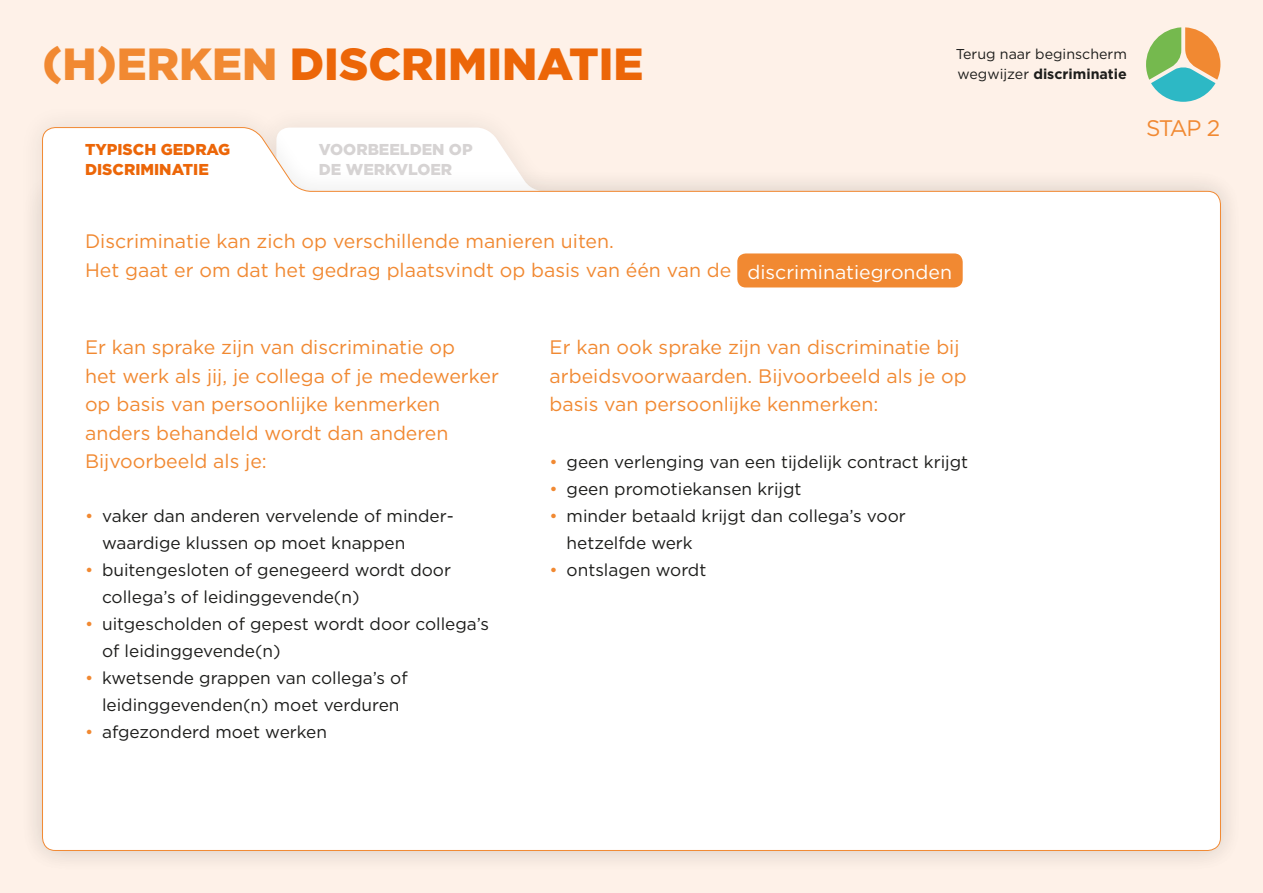
<style>
.page{position:relative;width:1263px;height:893px;background:#fef1e8}
.page>*{position:absolute;margin:0;border:0;box-sizing:border-box;transform-origin:0 0}
.t1{font:900 45px "Gotham";color:#ec6608}
.t2{font:22.5px "Gotham";color:#f18932}
.t3{font:19.5px/28.5px "Gotham";color:#f18932}
.t4{font:17.25px/27px "Gotham";color:#1d1d1b}
.t5{font:900 15.75px/19.5px "Gotham";color:#ec6608}
.t6{font:900 15.75px/19.5px "Gotham";color:#d6d3d3}
.t7{font:14.25px/19.5px "Gotham";color:#1d1d1b}
.s1{color:#f18932}
.s2{font-weight:700}
.s3{color:#fff}
</style>
<div class="page">
<div style="left:18px;top:103px;width:1227px;height:772px;background:#1d1d1b;opacity:.1"></div>
<div style="left:42px;top:127px;width:1179px;height:724px;background:#fff"></div>
<svg style="left:1146px;top:27px;width:74px;height:75px"></svg>
<div style="left:737px;top:253px;width:226px;height:34px;background:#f18932;border-radius:9px"></div>
<h1 class="t1" style="left:43px;top:38px;width:602px"><span class="s1">(H)ERKEN</span> DISCRIMINATIE</h1>
<p class="t7" style="left:956px;top:44px;width:173px">Terug naar beginscherm wegwijzer <span class="s2">discriminatie</span></p>
<p class="t5" style="left:85px;top:140px;width:147px">TYPISCH GEDRAG<br>DISCRIMINATIE</p>
<p class="t6" style="left:319px;top:140px;width:155px">VOORBEELDEN OP<br>DE WERKVLOER</p>
<h2 class="t2" style="left:1146px;top:116px;width:76px">STAP 2</h2>
<p class="t3" style="left:85px;top:227px;width:868px">Discriminatie kan zich op verschillende manieren uiten.<br>Het gaat er om dat het gedrag plaatsvindt op basis van één van de <span class="s3">discriminatiegronden</span></p>
<p class="t3" style="left:85px;top:333px;width:415px">Er kan sprake zijn van discriminatie op<br>het werk als jij, je collega of je medewerker op basis van persoonlijke kenmerken anders behandeld wordt dan anderen Bijvoorbeeld als je:</p>
<p class="t4" style="left:102px;top:502px;width:351px;text-indent:-17px"><span class="s1">•</span> vaker dan anderen vervelende of minder&shy;waardige klussen op moet knappen</p>
<p class="t4" style="left:102px;top:556px;width:350px;text-indent:-17px"><span class="s1">•</span> buitengesloten of genegeerd wordt door collega’s of leidinggevende(n)</p>
<p class="t4" style="left:102px;top:610px;width:389px;text-indent:-17px"><span class="s1">•</span> uitgescholden of gepest wordt door collega’s of leidinggevende(n)</p>
<p class="t4" style="left:85px;top:664px;width:324px;text-align:center"><span class="s1">•</span> kwetsende grappen van collega’s of leidinggevenden(n) moet verduren</p>
<p class="t4" style="left:85px;top:718px;width:243px"><span class="s1">•</span> afgezonderd moet werken</p>
<p class="t3" style="left:550px;top:333px;width:418px">Er kan ook sprake zijn van discriminatie bij arbeidsvoorwaarden. Bijvoorbeeld als je op basis van persoonlijke kenmerken:</p>
<p class="t4" style="left:550px;top:448px;width:420px"><span class="s1">•</span> geen verlenging van een tijdelijk contract krijgt</p>
<p class="t4" style="left:550px;top:475px;width:253px"><span class="s1">•</span> geen promotiekansen krijgt</p>
<p class="t4" style="left:567px;top:502px;width:341px;text-indent:-17px"><span class="s1">•</span> minder betaald krijgt dan collega’s voor hetzelfde werk</p>
<p class="t4" style="left:550px;top:556px;width:158px"><span class="s1">•</span> ontslagen wordt</p>
</div>
